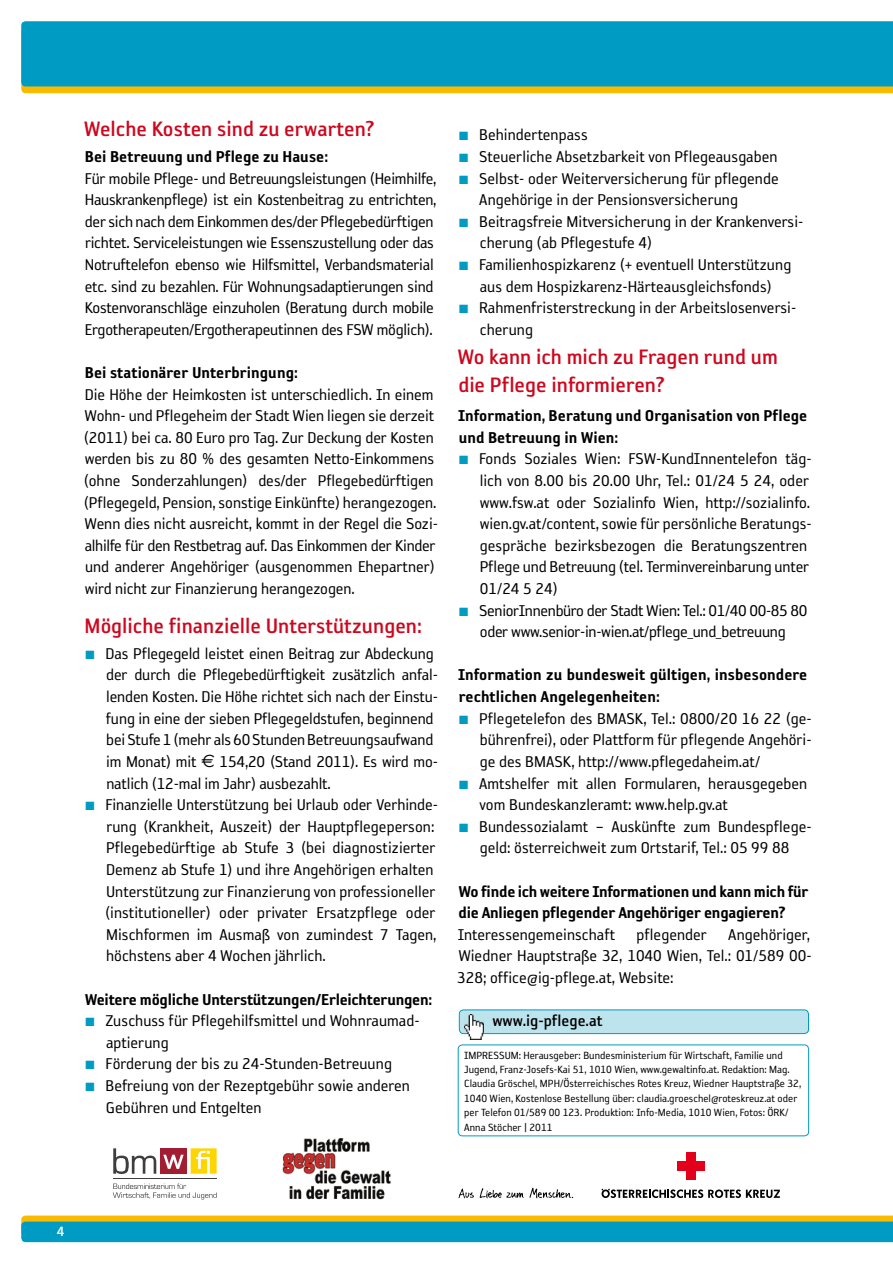
<style>
.page{position:relative;width:893px;height:1263px;background:#fff}
.page>*{position:absolute;margin:0;border:0;box-sizing:border-box;transform-origin:0 0}
.t1{font:24px/28.8px "Reykjavik One B Gauge";color:#cd071e}
.t2{font:18px/21.6px "Reykjavik One A Gauge";letter-spacing:-.005em;color:#000}
.t3{font:18px/21.6px "Reykjavik One C Gauge";letter-spacing:-.005em;color:#000}
.t4{font:18px "Reykjavik One B Gauge";color:#000}
.t5{font:15.3px "Reykjavik One B Gauge";color:#fff}
.t6{font:12px/14.4px "Reykjavik One A Gauge";color:#000}
.s1{color:#009bc2}
.s2{font-family:"Euro Sans"}
</style>
<div class="page">
<div style="left:459px;top:1010px;width:349px;height:23px;background:#bde3ed;border-radius:4px"></div>
<div style="left:459px;top:1009px;width:350px;height:25px;border:1px solid #009bc2;border-radius:4px"></div>
<img style="left:465px;top:1014px;width:19px;height:25px">
<svg style="left:21px;top:86px;width:872px;height:7px;background:#e9b70d"></svg>
<div style="left:21px;top:21px;width:872px;height:65px;background:#009bc2"></div>
<img style="left:458px;top:1187px;width:116px;height:12px">
<div style="left:686px;top:1152px;width:9px;height:27px;background:#e2001a"></div>
<div style="left:677px;top:1161px;width:27px;height:9px;background:#e2001a"></div>
<svg style="left:602px;top:1189px;width:178px;height:9px"></svg>
<img style="left:282px;top:1138px;width:109px;height:62px">
<hr style="left:113px;top:1178px;width:104px;height:1px;background:#3e3e40">
<svg style="left:113px;top:1148px;width:43px;height:26px"></svg>
<svg style="left:191px;top:1148px;width:26px;height:26px"></svg>
<div style="left:160px;top:1148px;width:27px;height:26px;background:#a41c31"></div>
<svg style="left:163px;top:1155px;width:21px;height:14px"></svg>
<svg style="left:113px;top:1183px;width:104px;height:16px"></svg>
<svg style="left:21px;top:1215px;width:872px;height:27px;background:#3da498"></svg>
<div style="left:458px;top:1044px;width:351px;height:92px;border:1px solid #009bc2;border-radius:4px"></div>
<h1 class="t1" style="left:84px;top:114px;width:292px">Welche Kosten sind zu erwarten?</h1>
<p class="t3" style="left:85px;top:146px;width:245px">Bei Betreuung und Pflege zu Hause:</p>
<p class="t2" style="left:85px;top:167px;width:353px">Für mobile Pflege- und Betreuungsleistungen (Heimhilfe, Hauskrankenpflege) ist ein Kostenbeitrag zu entrichten, der sich nach dem Einkommen des/der Pflegebedürftigen richtet. Serviceleistungen wie Essenszustellung oder das Notruftelefon ebenso wie Hilfsmittel, Verbandsmaterial etc. sind zu bezahlen. Für Wohnungsadaptierungen sind Kostenvoranschläge einzuholen (Beratung durch mobile Ergotherapeuten/Ergotherapeutinnen des FSW möglich).</p>
<p class="t3" style="left:85px;top:362px;width:214px">Bei stationärer Unterbringung:</p>
<p class="t2" style="left:84px;top:383px;width:356px">Die Höhe der Heimkosten ist unterschiedlich. In einem Wohn- und Pflegeheim der Stadt Wien liegen sie derzeit (2011) bei ca. 80 Euro pro Tag. Zur Deckung der Kosten werden bis zu 80 % des gesamten Netto-Einkommens (ohne Sonderzahlungen) des/der Pflegebedürftigen (Pflegegeld, Pension, sonstige Einkünfte) herangezogen.<br>Wenn dies nicht ausreicht, kommt in der Regel die Sozi&shy;alhilfe für den Restbetrag auf. Das Einkommen der Kinder und anderer Angehöriger (ausgenommen Ehepartner) wird nicht zur Finanzierung herangezogen.</p>
<h1 class="t1" style="left:85px;top:611px;width:339px">Mögliche finanzielle Unterstützungen:</h1>
<p class="t2" style="left:106px;top:643px;width:334px;text-indent:-20px"><span class="s1">■</span> Das Pflegegeld leistet einen Beitrag zur Abdeckung der durch die Pflegebedürftigkeit zusätzlich anfal&shy;lenden Kosten. Die Höhe richtet sich nach der Einstu&shy;fung in eine der sieben Pflegegeldstufen, beginnend bei Stufe 1 (mehr als 60 Stunden Betreuungsaufwand im Monat) mit <span class="s2">€</span> 154,20 (Stand 2011). Es wird mo&shy;natlich (12-mal im Jahr) ausbezahlt.</p>
<p class="t2" style="left:105px;top:794px;width:334px;text-indent:-20px"><span class="s1">■</span> Finanzielle Unterstützung bei Urlaub oder Verhinde&shy;rung (Krankheit, Auszeit) der Hauptpflegeperson:<br>Pflegebedürftige ab Stufe 3 (bei diagnostizierter Demenz ab Stufe 1) und ihre Angehörigen erhalten Unterstützung zur Finanzierung von professioneller (institutioneller) oder privater Ersatzpflege oder Mischformen im Ausmaß von zumindest 7 Tagen, höchstens aber 4 Wochen jährlich.</p>
<p class="t3" style="left:85px;top:988px;width:349px">Weitere mögliche Unterstützungen/Erleichterungen:</p>
<p class="t2" style="left:106px;top:1010px;width:315px;text-indent:-20px"><span class="s1">■</span> Zuschuss für Pflegehilfsmittel und Wohnraumad&shy;aptierung</p>
<p class="t2" style="left:86px;top:1053px;width:308px"><span class="s1">■</span> Förderung der bis zu 24-Stunden-Betreuung</p>
<p class="t2" style="left:106px;top:1075px;width:305px;text-indent:-20px"><span class="s1">■</span> Befreiung von der Rezeptgebühr sowie anderen<br>Gebühren und Entgelten</p>
<p class="t2" style="left:459px;top:124px;width:130px"><span class="s1">■</span> Behindertenpass</p>
<p class="t2" style="left:459px;top:146px;width:320px"><span class="s1">■</span> Steuerliche Absetzbarkeit von Pflegeausgaben</p>
<p class="t2" style="left:479px;top:167px;width:301px;text-indent:-20px"><span class="s1">■</span> Selbst- oder Weiterversicherung für pflegende<br>Angehörige in der Pensionsversicherung</p>
<p class="t2" style="left:480px;top:211px;width:325px;text-indent:-21px"><span class="s1">■</span> Beitragsfreie Mitversicherung in der Krankenversi&shy;cherung (ab Pflegestufe 4)</p>
<p class="t2" style="left:459px;top:254px;width:334px;text-align:center"><span class="s1">■</span> Familienhospizkarenz (+ eventuell Unterstützung aus dem Hospizkarenz-Härteausgleichsfonds)</p>
<p class="t2" style="left:480px;top:297px;width:318px;text-indent:-21px"><span class="s1">■</span> Rahmenfristerstreckung in der Arbeitslosenversi&shy;cherung</p>
<h1 class="t1" style="left:457px;top:342px;width:322px">Wo kann ich mich zu Fragen rund um die Pflege informieren?</h1>
<p class="t3" style="left:458px;top:405px;width:351px">Information, Beratung und Organisation von Pflege und Betreuung in Wien:</p>
<p class="t2" style="left:480px;top:448px;width:333px;text-indent:-20px"><span class="s1">■</span> Fonds Soziales Wien: FSW-KundInnentelefon täg&shy;lich von 8.00 bis 20.00 Uhr, Tel.: 01/24 5 24, oder www.fsw.at oder Sozialinfo Wien, http://sozialinfo. wien.gv.at/content, sowie für persönliche Beratungs&shy;gespräche bezirksbezogen die Beratungszentren Pflege und Betreuung (tel. Terminvereinbarung unter 01/24 5 24)</p>
<p class="t2" style="left:459px;top:599px;width:350px;text-align:center"><span class="s1">■</span> SeniorInnenbüro der Stadt Wien: Tel.: 01/40 00-85 80 oder www.senior-in-wien.at/pflege_und_betreuung</p>
<p class="t3" style="left:458px;top:664px;width:351px">Information zu bundesweit gültigen, insbesondere rechtlichen Angelegenheiten:</p>
<p class="t2" style="left:480px;top:707px;width:333px;text-align:justify;text-indent:-21px"><span class="s1">■</span> Pflegetelefon des BMASK, Tel.: 0800/20 16 22 (ge&shy;bührenfrei), oder Plattform für pflegende Angehöri&shy;ge des BMASK, http://www.pflegedaheim.at/</p>
<p class="t2" style="left:480px;top:772px;width:329px;text-indent:-20px"><span class="s1">■</span> Amtshelfer mit allen Formularen, herausgegeben vom Bundeskanzleramt: www.help.gv.at</p>
<p class="t2" style="left:459px;top:815px;width:354px;text-align:center"><span class="s1">■</span> Bundessozialamt – Auskünfte zum Bundespflege&shy;geld: österreichweit zum Ortstarif, Tel.: 05 99 88</p>
<p class="t3" style="left:458px;top:880px;width:352px">Wo finde ich weitere Informationen und kann mich für die Anliegen pflegender Angehöriger engagieren?</p>
<p class="t2" style="left:457px;top:923px;width:356px;text-align:justify">Interessengemeinschaft pflegender Angehöriger, Wiedner Hauptstraße 32, 1040 Wien, Tel.: 01/589 00- 328; office@ig-pflege.at, Website:</p>
<p class="t4" style="left:492px;top:1011px;width:112px">www.ig-pflege.at</p>
<p class="t6" style="left:464px;top:1048px;width:339px;text-indent:55px">: Herausgeber: Bundesministerium für Wirtschaft, Familie und Jugend, Franz-Josefs-Kai 51, 1010 Wien, www.gewaltinfo.at. Redaktion: Mag.<br>Claudia Gröschel, MPH/Österreichisches Rotes Kreuz, Wiedner Hauptstraße 32, 1040 Wien, Kostenlose Bestellung über: claudia.groeschel@roteskreuz.at oder per Telefon 01/589 00 123. Produktion: Info-Media, 1010 Wien, Fotos: ÖRK/ Anna Stöcher | 2011</p>
<p class="t6" style="left:464px;top:1048px;width:12px">Impressum</p>
<p class="t5" style="left:57px;top:1223px;width:9px">4</p>
</div>
